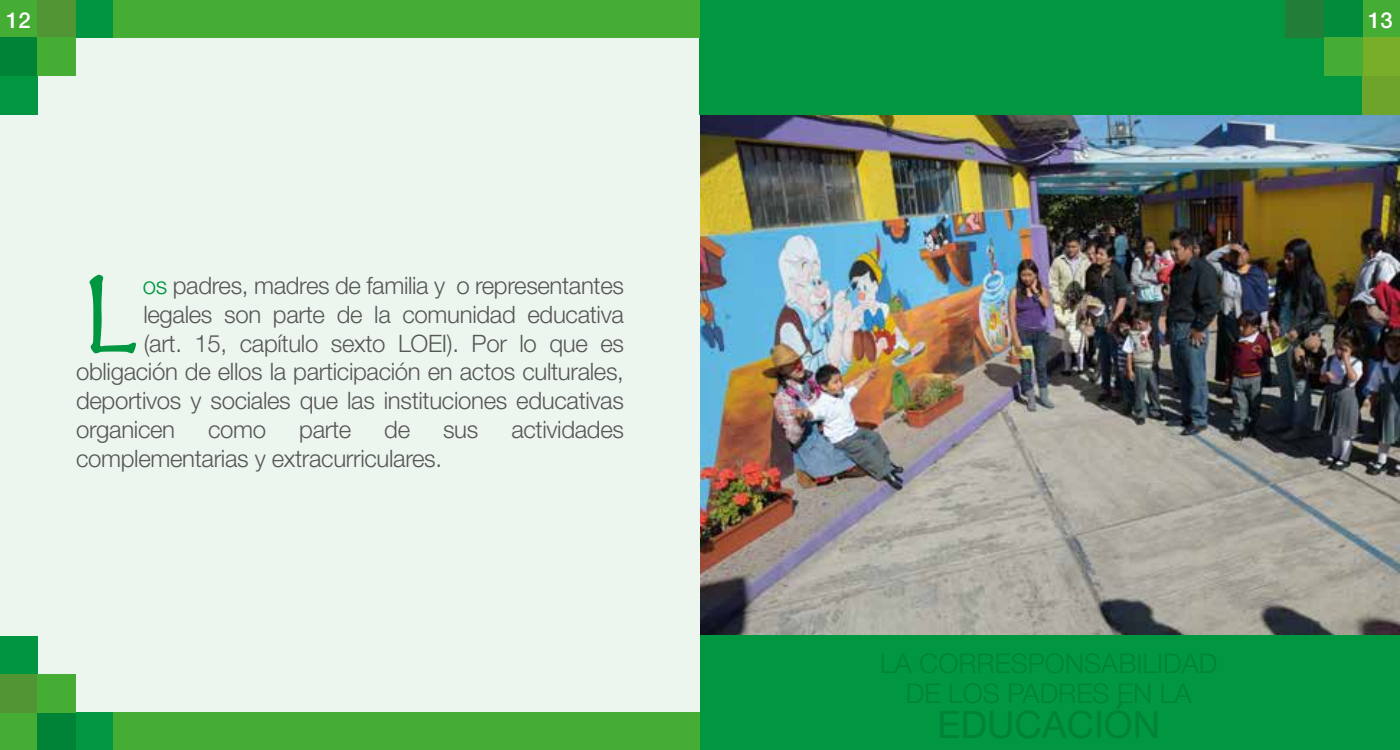
<style>
.page{position:relative;width:1400px;height:750px;background:#fff}
.page>*{position:absolute;margin:0;border:0;box-sizing:border-box;transform-origin:0 0}
.t1{font:125.6px "Herculanum";color:#009740}
.t2{font:38px "Helvetica Neue LT Std";color:#008237}
.t3{font:300 27.2px/30px "Helvetica Neue LT Std";color:#008237;text-align:center}
.t4{font:300 24px "Helvetica Neue LT Std";letter-spacing:-.015em;color:#575756}
.t5{font:500 22px "Helvetica Neue LT Std";color:#fff}
.s1{color:#009740}
</style>
<div class="page">
<img style="left:700px;top:115px;width:700px;height:520px">
<div style="left:0;top:0;width:700px;height:749px;background:#edf6ee"></div>
<div style="left:700px;top:0;width:700px;height:115px;background:#009740"></div>
<div style="left:700px;top:635px;width:700px;height:114px;background:#009740"></div>
<div style="left:0;top:76px;width:37px;height:39px;background:#009740"></div>
<div style="left:0;top:0;width:37px;height:38px;background:#45ac34"></div>
<div style="left:75px;top:0;width:39px;height:38px;background:#009641"></div>
<div style="left:37px;top:0;width:38px;height:38px;background:#529535"></div>
<div style="left:0;top:38px;width:37px;height:38px;background:#008337"></div>
<div style="left:37px;top:38px;width:38px;height:38px;background:#45ac34"></div>
<div style="left:1286px;top:0;width:38px;height:38px;background:#227d39"></div>
<div style="left:1363px;top:0;width:37px;height:38px;background:#45ac34"></div>
<div style="left:1363px;top:76px;width:37px;height:38px;background:#6ea42b"></div>
<div style="left:1363px;top:38px;width:37px;height:38px;background:#79ae2b"></div>
<div style="left:1324px;top:0;width:39px;height:38px;background:#008c3b"></div>
<div style="left:1324px;top:38px;width:39px;height:38px;background:#45ac34"></div>
<div style="left:76px;top:712px;width:38px;height:37px;background:#009740"></div>
<div style="left:0;top:712px;width:37px;height:37px;background:#45ac34"></div>
<div style="left:0;top:635px;width:37px;height:39px;background:#009641"></div>
<div style="left:0;top:674px;width:37px;height:38px;background:#529535"></div>
<div style="left:37px;top:712px;width:39px;height:37px;background:#008337"></div>
<div style="left:37px;top:674px;width:39px;height:38px;background:#45ac34"></div>
<div style="left:113px;top:0;width:587px;height:37px;background:#45ac34"></div>
<div style="left:114px;top:712px;width:586px;height:37px;background:#45ac34"></div>
<p class="t5" style="left:6px;top:7px;width:26px">12</p>
<p class="t5" style="left:1368px;top:7px;width:26px">13</p>
<h1 class="t1" style="left:75px;top:234px;width:67px">L</h1>
<p class="t4" style="left:143px;top:270px;width:483px"><span class="s1">os</span> padres, madres de familia y o representantes</p>
<p class="t4" style="left:143px;top:299px;width:482px">legales son parte de la comunidad educativa</p>
<p class="t4" style="left:144px;top:328px;width:482px">(art. 15, capítulo sexto LOEI). Por lo que es</p>
<p class="t4" style="left:76px;top:357px;width:549px">obligación de ellos la participación en actos culturales,</p>
<p class="t4" style="left:76px;top:386px;width:549px">deportivos y sociales que las instituciones educativas</p>
<p class="t4" style="left:76px;top:414px;width:101px">organicen</p>
<p class="t4" style="left:208px;top:414px;width:60px">como</p>
<p class="t4" style="left:299px;top:414px;width:54px">parte</p>
<p class="t4" style="left:384px;top:414px;width:27px">de</p>
<p class="t4" style="left:443px;top:414px;width:37px">sus</p>
<p class="t4" style="left:511px;top:414px;width:114px">actividades</p>
<p class="t4" style="left:76px;top:443px;width:368px">complementarias y extracurriculares.</p>
<p class="t3" style="left:880px;top:647px;width:339px">LA CORRESPONSABILIDAD<br>DE LOS PADRES EN LA</p>
<h2 class="t2" style="left:937px;top:701px;width:225px">EDUCACIÓN</h2>
</div>
